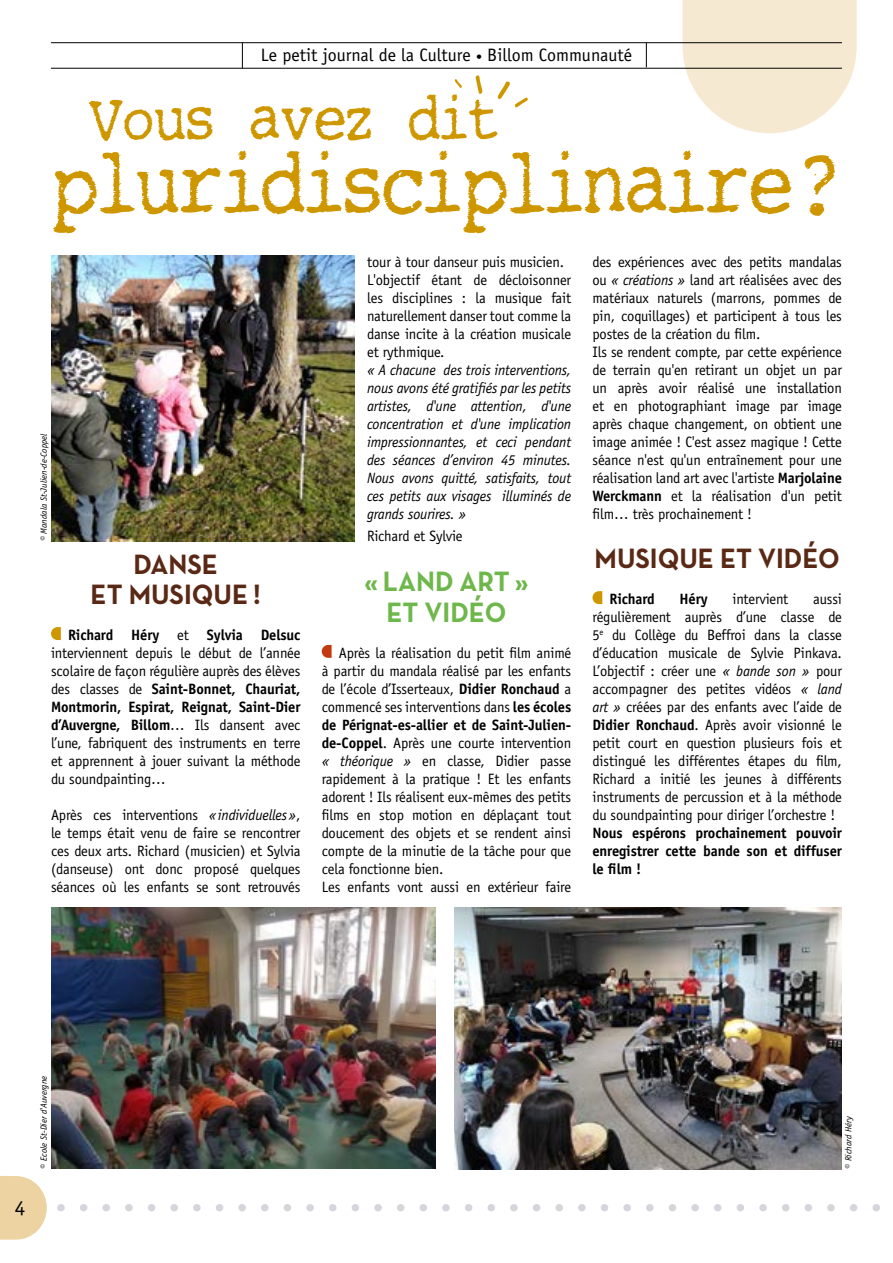
<style>
.page{position:relative;width:893px;height:1263px;background:#fff}
.page>*{position:absolute;margin:0;border:0;box-sizing:border-box;transform-origin:0 0}
.t1{font:82.5px "Tight Writer";color:#ce9700}
.t2{font:60px "Tight Writer";color:#ce9700}
.t3{font:700 28.5px/30px "Neutra Text";color:#5a2916;text-align:center;scale:.95 1}
.t4{font:700 28.5px/31.5px "Neutra Text";color:#6eb74a;text-align:center;scale:.95 1}
.t5{font:21px "Officina Sans Std";color:#000}
.t6{font:18px "Officina Sans Std";color:#000}
.t7{font:15px/18px "Officina Sans Std";letter-spacing:-.01em;color:#000;text-align:justify}
.t8{font:italic 15px/18px "Officina Sans Std";letter-spacing:-.01em;color:#000;text-align:justify}
.t9{font:700 15px/18px "Officina Sans Std";letter-spacing:-.01em;color:#000;text-align:justify}
.t10{font:italic 9px "Officina Sans Std";color:#000}
.s1{font-size:12px}
.s2{font-weight:700}
.s3{font-style:italic}
</style>
<div class="page">
<svg style="left:683px;top:0;width:174px;height:133px;background:#f6ebd6"></svg>
<hr style="left:51px;top:42px;width:791px;height:1px;background:#000">
<hr style="left:51px;top:68px;width:791px;height:1px;background:#000">
<svg style="left:646px;top:43px;width:1px;height:24px"></svg>
<svg style="left:242px;top:43px;width:1px;height:25px"></svg>
<svg style="left:0;top:1176px;width:880px;height:64px"></svg>
<svg style="left:51px;top:627px;width:10px;height:13px"></svg>
<svg style="left:322px;top:645px;width:10px;height:13px"></svg>
<svg style="left:592px;top:591px;width:10px;height:13px"></svg>
<svg style="left:476px;top:75px;width:6px;height:19px"></svg>
<svg style="left:498px;top:81px;width:30px;height:26px"></svg>
<svg style="left:455px;top:79px;width:7px;height:9px"></svg>
<svg style="left:124px;top:109px;width:30px;height:31px"></svg>
<img style="left:51px;top:908px;width:384px;height:261px">
<img style="left:51px;top:256px;width:303px;height:285px">
<img style="left:455px;top:908px;width:387px;height:261px">
<p class="t6" style="left:261px;top:44px;width:373px">Le petit journal de la Culture <span class="s1">•</span> Billom Communauté</p>
<h2 class="t2" style="left:88px;top:86px;width:412px">V us avez dit</h2>
<h1 class="t1" style="left:52px;top:139px;width:786px">pluridisciplinaire?</h1>
<p class="t10" style="left:39px;top:541px;width:110px;rotate:-90deg">© Mandala St-Julien-de-Coppel</p>
<h3 class="t3" style="left:91px;top:549px;width:181px">DANSE<br>ET MUSIQUE !</h3>
<p class="t7" style="left:51px;top:626px;width:251px;text-indent:17px"><span class="s2">Richard Héry</span> et <span class="s2">Sylvia Delsuc </span>interviennent depuis le début de l’année scolaire de façon régulière auprès des élèves des classes de <span class="s2">Saint-Bonnet, Chauriat, Montmorin, Espirat, Reignat, Saint-Dier d’Auvergne, Billom</span>… Ils dansent avec l’une, fabriquent des instruments en terre et apprennent à jouer suivant la méthode du soundpainting…</p>
<p class="t7" style="left:51px;top:806px;width:251px">Après ces interventions <span class="s3">«individuelles»</span>, le temps était venu de faire se rencontrer ces deux arts. Richard (musicien) et Sylvia (danseuse) ont donc proposé quelques séances où les enfants se sont retrouvés</p>
<p class="t7" style="left:367px;top:253px;width:206px;text-align:left">tour à tour danseur puis musicien.<br>L'objectif étant de décloisonner les disciplines : la musique fait naturellement danser tout comme la danse incite à la création musicale et rythmique.</p>
<p class="t8" style="left:367px;top:361px;width:206px">« A chacune des trois interventions, nous avons été gratifiés par les petits artistes, d'une attention, d'une concentration et d'une implication impressionnantes, et ceci pendant des séances d’environ 45 minutes.<br>Nous avons quitté, satisfaits, tout ces petits aux visages illuminés de grands sourires. »</p>
<p class="t7" style="left:367px;top:527px;width:97px">Richard et Sylvie</p>
<h3 class="t4" style="left:364px;top:564px;width:174px">« LAND ART »<br>ET VIDÉO</h3>
<p class="t7" style="left:322px;top:644px;width:251px;text-align:left;text-indent:17px">Après la réalisation du petit film animé à partir du mandala réalisé par les enfants de l’école d’Isserteaux, <span class="s2">Didier Ronchaud</span> a commencé ses interventions dans <span class="s2">les écoles de Pérignat-es-allier et de Saint-Julien&shy;de-Coppel</span>. Après une courte intervention <span class="s3">« théorique »</span> en classe, Didier passe rapidement à la pratique ! Et les enfants adorent ! Ils réalisent eux-mêmes des petits films en stop motion en déplaçant tout doucement des objets et se rendent ainsi compte de la minutie de la tâche pour que cela fonctionne bien.<br>Les enfants vont aussi en extérieur faire</p>
<p class="t7" style="left:592px;top:253px;width:251px;text-align:left">des expériences avec des petits mandalas ou <span class="s3">« créations »</span> land art réalisées avec des matériaux naturels (marrons, pommes de pin, coquillages) et participent à tous les postes de la création du film.<br>Ils se rendent compte, par cette expérience de terrain qu'en retirant un objet un par un après avoir réalisé une installation et en photographiant image par image après chaque changement, on obtient une image animée ! C'est assez magique ! Cette séance n'est qu'un entraînement pour une réalisation land art avec l'artiste <span class="s2">Marjolaine Werckmann</span> et la réalisation d'un petit film… très prochainement !</p>
<h3 class="t3" style="left:594px;top:543px;width:260px">MUSIQUE ET VIDÉO</h3>
<p class="t9" style="left:609px;top:590px;width:47px">Richard</p>
<p class="t9" style="left:679px;top:590px;width:30px">Héry</p>
<p class="t7" style="left:732px;top:590px;width:57px">intervient</p>
<p class="t7" style="left:592px;top:590px;width:251px;text-indent:221px">aussi régulièrement auprès d’une classe de 5<sup>e</sup> du Collège du Beffroi dans la classe d’éducation musicale de Sylvie Pinkava.<br>L’objectif : créer une <span class="s3">« bande son »</span> pour accompagner des petites vidéos <span class="s3">« land art »</span> créées par des enfants avec l’aide de <span class="s2">Didier Ronchaud</span>. Après avoir visionné le petit court en question plusieurs fois et distingué les différentes étapes du film, Richard a initié les jeunes à différents instruments de percussion et à la méthode du soundpainting pour diriger l’orchestre !</p>
<p class="t9" style="left:592px;top:824px;width:251px">Nous espérons prochainement pouvoir enregistrer cette bande son et diffuser le film !</p>
<h3 class="t5" style="left:15px;top:1196px;width:12px">4</h3>
<p class="t10" style="left:39px;top:1169px;width:94px;rotate:-90deg">© Ecole St-Dier d'Auvergne</p>
<p class="t10" style="left:843px;top:1169px;width:55px;rotate:-90deg">© Richard Héry</p>
</div>
